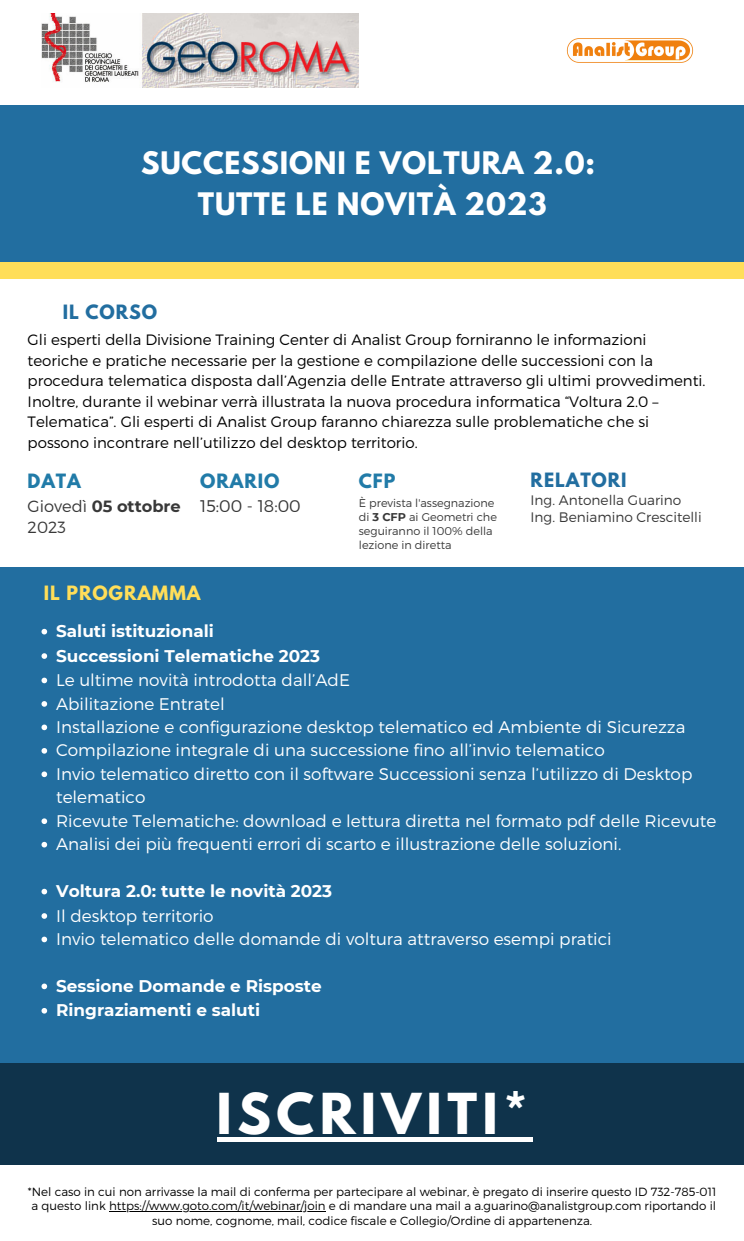
<style>
.page{position:relative;width:744px;height:1241px;background:#fff}
.page>*{position:absolute;margin:0;border:0;box-sizing:border-box;transform-origin:0 0}
.t1{font:700 49.94px "League Spartan";letter-spacing:.11em;color:#fff}
.t2{font:700 27.44px "League Spartan";letter-spacing:.03em;color:#fff}
.t3{font:700 17.5px "League Spartan";letter-spacing:.05em;color:#226ea0}
.t4{font:700 17.5px "League Spartan";letter-spacing:.05em;color:#217ba8}
.t5{font:700 17.5px "League Spartan";letter-spacing:.05em;color:#ffde59}
.t6{font:300 16.88px/23.4px "Montserrat";color:#fff}
.t7{font:700 16.88px "Montserrat";color:#fff}
.t8{font:300 16.88px "Montserrat";color:#383838}
.t9{font:300 16.25px/20.6px "Montserrat";color:#383838}
.t10{font:300 15px/20.6px "Montserrat";color:#000}
.t11{font:300 13.75px "Montserrat";color:#383838}
.t12{font:300 11.81px/14.5px "Montserrat";color:#000;text-align:center}
.t13{font:300 11.25px/13.9px "Montserrat";color:#383838}
.s1{font-weight:700}
</style>
<div class="page">
<div style="left:0;top:105px;width:744px;height:157px;background:#226ea0"></div>
<div style="left:1px;top:262px;width:743px;height:16px;background:#ffde59"></div>
<div style="left:0;top:568px;width:744px;height:508px;background:#226ea0"></div>
<img style="left:566px;top:38px;width:128px;height:25px">
<div style="left:0;top:1063px;width:744px;height:102px;background:#0f334b"></div>
<img style="left:42px;top:13px;width:317px;height:74px">
<svg style="left:42px;top:629px;width:5px;height:5px"></svg>
<svg style="left:42px;top:653px;width:5px;height:6px"></svg>
<svg style="left:42px;top:677px;width:5px;height:6px"></svg>
<svg style="left:42px;top:701px;width:5px;height:5px"></svg>
<svg style="left:42px;top:724px;width:5px;height:6px"></svg>
<svg style="left:42px;top:748px;width:5px;height:5px"></svg>
<svg style="left:42px;top:771px;width:5px;height:6px"></svg>
<svg style="left:42px;top:818px;width:5px;height:6px"></svg>
<svg style="left:42px;top:841px;width:5px;height:6px"></svg>
<svg style="left:42px;top:888px;width:5px;height:6px"></svg>
<svg style="left:42px;top:913px;width:5px;height:5px"></svg>
<svg style="left:42px;top:936px;width:5px;height:6px"></svg>
<svg style="left:42px;top:983px;width:5px;height:6px"></svg>
<svg style="left:42px;top:1008px;width:5px;height:5px"></svg>
<hr style="left:217px;top:1137px;width:286px;height:4px;background:#fff">
<hr style="left:503px;top:1137px;width:30px;height:4px;background:#fff">
<hr style="left:109px;top:1211px;width:217px;height:1px;background:#000">
<p class="t2" style="left:141px;top:149px;width:455px">SUCCESSIONI E VOLTURA 2.0:</p>
<p class="t2" style="left:198px;top:190px;width:350px">TUTTE LE NOVITÀ 2023</p>
<p class="t3" style="left:63px;top:303px;width:96px">IL CORSO</p>
<p class="t10" style="left:28px;top:328px;width:679px">Gli esperti della Divisione Training Center di Analist Group forniranno le informazioni teoriche e pratiche necessarie per la gestione e compilazione delle successioni con la procedura telematica disposta dall’Agenzia delle Entrate attraverso gli ultimi provvedimenti.</p>
<p class="t10" style="left:28px;top:390px;width:632px">Inoltre, durante il webinar verrà illustrata la nuova procedura informatica “Voltura 2.0 –<br>Telematica”. Gli esperti di Analist Group faranno chiarezza sulle problematiche che si possono incontrare nell’utilizzo del desktop territorio.</p>
<p class="t4" style="left:28px;top:472px;width:55px">DATA</p>
<p class="t4" style="left:200px;top:472px;width:81px">ORARIO</p>
<p class="t9" style="left:28px;top:495px;width:155px">Giovedì <span class="s1">05 ottobre<br></span>2023</p>
<p class="t8" style="left:200px;top:495px;width:102px">15:00 - 18:00</p>
<p class="t4" style="left:359px;top:472px;width:38px">CFP</p>
<p class="t13" style="left:359px;top:495px;width:140px">È prevista l'assegnazione di <span class="s1">3 CFP</span> ai Geometri che seguiranno il 100% della lezione in diretta</p>
<p class="t3" style="left:531px;top:471px;width:97px">RELATORI</p>
<p class="t11" style="left:531px;top:491px;width:152px">Ing. Antonella Guarino</p>
<p class="t11" style="left:531px;top:508px;width:173px">Ing. Beniamino Crescitelli</p>
<p class="t5" style="left:44px;top:584px;width:158px">IL PROGRAMMA</p>
<p class="t7" style="left:56px;top:621px;width:159px">Saluti istituzionali</p>
<p class="t7" style="left:56px;top:645px;width:265px">Successioni Telematiche 2023</p>
<p class="t6" style="left:56px;top:667px;width:295px">Le ultime novità introdotta dall’AdE</p>
<p class="t6" style="left:56px;top:691px;width:170px">Abilitazione Entratel</p>
<p class="t6" style="left:56px;top:714px;width:631px">Installazione e configurazione desktop telematico ed Ambiente di Sicurezza</p>
<p class="t6" style="left:56px;top:737px;width:550px">Compilazione integrale di una successione fino all’invio telematico</p>
<p class="t6" style="left:56px;top:761px;width:638px">Invio telematico diretto con il software Successioni senza l’utilizzo di Desktop telematico</p>
<p class="t6" style="left:56px;top:808px;width:662px">Ricevute Telematiche: download e lettura diretta nel formato pdf delle Ricevute</p>
<p class="t6" style="left:56px;top:831px;width:567px">Analisi dei più frequenti errori di scarto e illustrazione delle soluzioni.</p>
<p class="t7" style="left:56px;top:880px;width:278px">Voltura 2.0: tutte le novità 2023</p>
<p class="t6" style="left:56px;top:903px;width:159px">Il desktop territorio</p>
<p class="t6" style="left:56px;top:926px;width:557px">Invio telematico delle domande di voltura attraverso esempi pratici</p>
<p class="t7" style="left:56px;top:975px;width:267px">Sessione Domande e Risposte</p>
<p class="t7" style="left:56px;top:1000px;width:206px">Ringraziamenti e saluti</p>
<p class="t1" style="left:217px;top:1089px;width:313px">ISCRIVITI*</p>
<p class="t12" style="left:28px;top:1183px;width:690px">*Nel caso in cui non arrivasse la mail di conferma per partecipare al webinar, è pregato di inserire questo ID 732-785-011</p>
<p class="t12" style="left:32px;top:1198px;width:686px">a questo link https://www.goto.com/it/webinar/join e di mandare una mail a a.guarino@analistgroup.com riportando il suo nome, cognome, mail, codice fiscale e Collegio/Ordine di appartenenza.</p>
</div>
